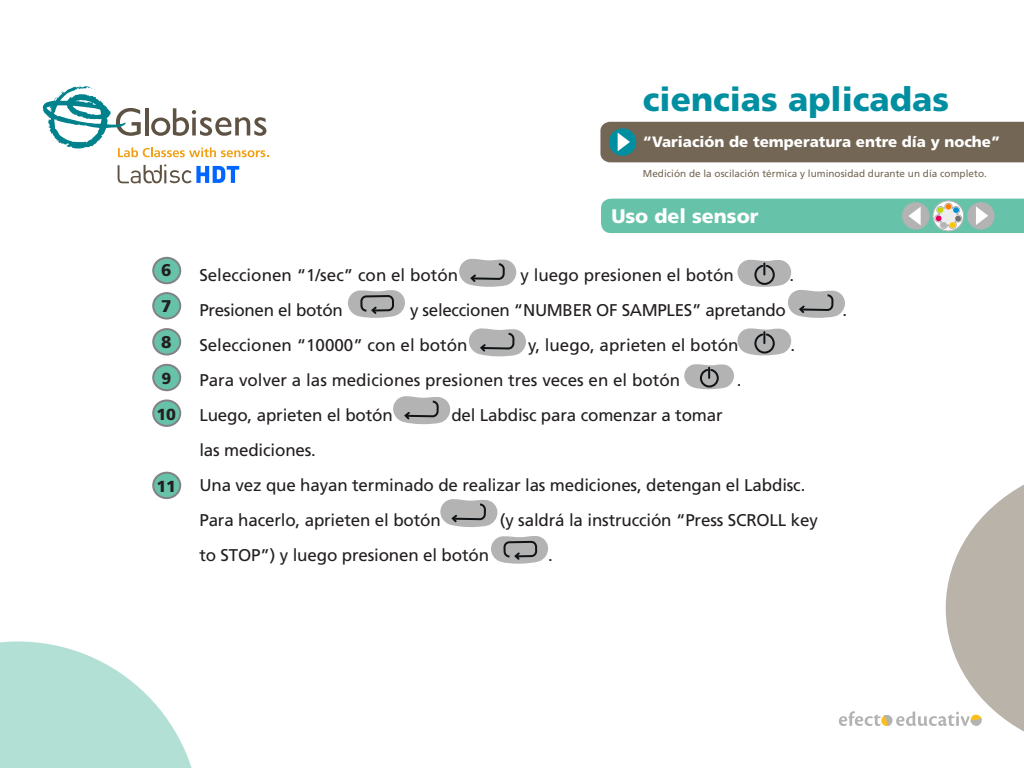
<style>
.page{position:relative;width:1024px;height:768px;background:#fff}
.page>*{position:absolute;margin:0;border:0;box-sizing:border-box;transform-origin:0 0}
.t1{font:900 33.3px "Frutiger";color:#008fa1}
.t2{font:900 19.6px "Frutiger";color:#fff}
.t3{font:17px/35px "Frutiger";letter-spacing:-.01em;color:#231f20}
.t4{font:900 17px/36px "Frutiger";color:#231f20;text-align:justify}
.t5{font:900 16px "Frutiger";color:#231f20}
.t6{font:900 15px "Frutiger";color:#fff}
.t7{font:10px "Frutiger";color:#736654}
</style>
<div class="page">
<svg style="left:0;top:641px;width:192px;height:127px"></svg>
<svg style="left:839px;top:484px;width:185px;height:248px"></svg>
<svg style="left:42px;top:86px;width:226px;height:71px"></svg>
<svg style="left:118px;top:164px;width:121px;height:20px"></svg>
<div style="left:153px;top:258px;width:27px;height:25px;background:#66c2a8;border-radius:50%"></div>
<div style="left:152px;top:257px;width:29px;height:27px;border:2px solid #828185;border-radius:50%"></div>
<div style="left:153px;top:293px;width:27px;height:26px;background:#66c2a8;border-radius:50%"></div>
<div style="left:152px;top:292px;width:29px;height:28px;border:2px solid #828185;border-radius:50%"></div>
<div style="left:153px;top:329px;width:27px;height:26px;background:#66c2a8;border-radius:50%"></div>
<div style="left:152px;top:328px;width:29px;height:28px;border:2px solid #828185;border-radius:50%"></div>
<div style="left:153px;top:365px;width:27px;height:25px;background:#66c2a8;border-radius:50%"></div>
<div style="left:152px;top:364px;width:29px;height:27px;border:2px solid #828185;border-radius:50%"></div>
<div style="left:153px;top:400px;width:27px;height:26px;background:#66c2a8;border-radius:50%"></div>
<div style="left:152px;top:399px;width:29px;height:28px;border:2px solid #828185;border-radius:50%"></div>
<div style="left:153px;top:473px;width:27px;height:25px;background:#66c2a8;border-radius:50%"></div>
<div style="left:152px;top:472px;width:29px;height:27px;border:2px solid #828185;border-radius:50%"></div>
<svg style="left:601px;top:199px;width:423px;height:34px"></svg>
<div style="left:600px;top:122px;width:424px;height:40px;background:#736654"></div>
<svg style="left:738px;top:328px;width:53px;height:27px"></svg>
<svg style="left:684px;top:364px;width:50px;height:25px"></svg>
<svg style="left:348px;top:290px;width:57px;height:28px"></svg>
<svg style="left:491px;top:536px;width:57px;height:28px"></svg>
<svg style="left:459px;top:259px;width:57px;height:28px"></svg>
<svg style="left:393px;top:396px;width:57px;height:28px"></svg>
<svg style="left:440px;top:499px;width:58px;height:28px"></svg>
<svg style="left:469px;top:328px;width:57px;height:29px"></svg>
<svg style="left:738px;top:260px;width:107px;height:58px"></svg>
<p class="t4" style="left:161px;top:252px;width:12px">6<br>7<br>8</p>
<p class="t5" style="left:161px;top:369px;width:11px">9</p>
<p class="t5" style="left:156px;top:405px;width:21px">10</p>
<p class="t5" style="left:156px;top:477px;width:21px">11</p>
<h1 class="t1" style="left:643px;top:80px;width:308px">ciencias aplicadas</h1>
<p class="t6" style="left:643px;top:133px;width:359px">“Variación de temperatura entre día y noche”</p>
<p class="t7" style="left:643px;top:167px;width:345px">Medición de la oscilación térmica y luminosidad durante un día completo.</p>
<p class="t2" style="left:611px;top:204px;width:149px">Uso del sensor</p>
<p class="t3" style="left:199px;top:258px;width:260px">Seleccionen “1/sec” con el botón</p>
<p class="t3" style="left:520px;top:258px;width:215px">y luego presionen el botón</p>
<p class="t3" style="left:790px;top:258px;width:6px">.</p>
<p class="t3" style="left:199px;top:293px;width:145px">Presionen el botón</p>
<p class="t3" style="left:410px;top:293px;width:377px">y seleccionen “NUMBER OF SAMPLES” apretando</p>
<p class="t3" style="left:843px;top:293px;width:6px">.</p>
<p class="t3" style="left:199px;top:328px;width:270px">Seleccionen “10000” con el botón</p>
<p class="t3" style="left:528px;top:328px;width:212px">y, luego, aprieten el botón</p>
<p class="t3" style="left:790px;top:328px;width:6px">.</p>
<p class="t3" style="left:199px;top:363px;width:482px">Para volver a las mediciones presionen tres veces en el botón</p>
<p class="t3" style="left:737px;top:363px;width:6px">.</p>
<p class="t3" style="left:199px;top:398px;width:195px">Luego, aprieten el botón</p>
<p class="t3" style="left:451px;top:398px;width:273px">del Labdisc para comenzar a tomar</p>
<p class="t3" style="left:199px;top:433px;width:608px">las mediciones.<br>Una vez que hayan terminado de realizar las mediciones, detengan el Labdisc.<br>Para hacerlo, aprieten el botón</p>
<p class="t3" style="left:500px;top:503px;width:320px">(y saldrá la instrucción “Press SCROLL key</p>
<p class="t3" style="left:199px;top:538px;width:291px">to STOP”) y luego presionen el botón</p>
<p class="t3" style="left:548px;top:538px;width:6px">.</p>
</div>
